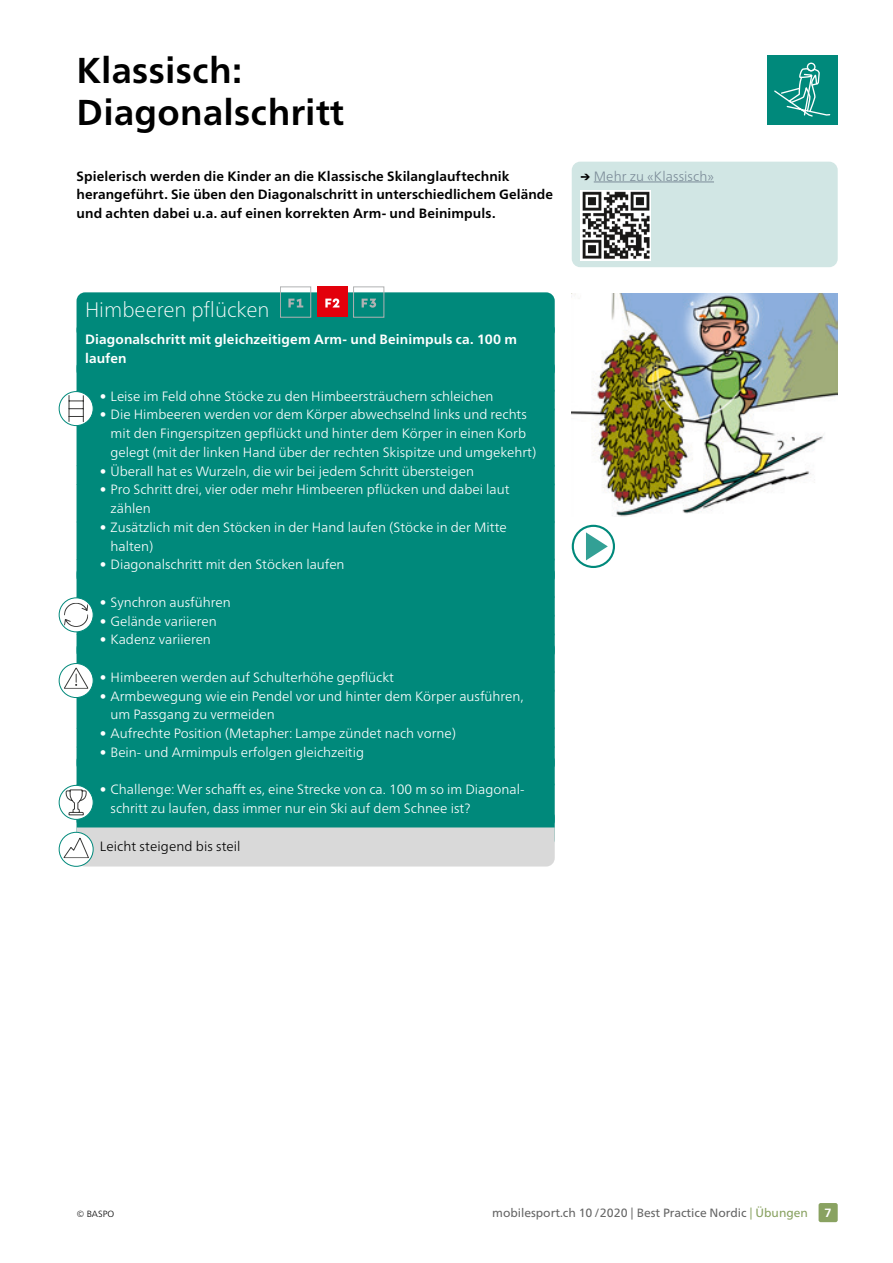
<style>
.page{position:relative;width:893px;height:1263px;background:#fff}
.page>*{position:absolute;margin:0;border:0;box-sizing:border-box;transform-origin:0 0}
.H1_Haupttitel_24pt{font:700 36px/42px "Frutiger Neue LT Pro";letter-spacing:.01em;color:#000}
._00_Titel_in_Kasten{font:100 21px "Frutiger Neue LT Pro";color:#fff}
.t1{font:300 13.5px/18.8px "Frutiger Neue LT Pro";color:#fff}
.P_Lead{font:700 13.5px/18.8px "Frutiger Neue LT Pro";letter-spacing:.01em;color:#000}
._00_Lead_in_Kasten{font:700 13.5px/18.8px "Frutiger Neue LT Pro";letter-spacing:.01em;color:#fff}
._00_Gelände_in_Kaste{font:300 13.5px "Frutiger Neue LT Pro";letter-spacing:.01em;color:#000}
.Kasten_mit_Absatz{font:300 13.5px "Frutiger Neue LT Pro";letter-spacing:.005em;color:#7b8b98}
.t2{font:12px "Frutiger Neue LT Pro";color:#666}
.t3{font:700 12px "Frutiger Neue LT Pro";color:#fff}
.t4{font:300 9px "Frutiger Neue LT Pro";color:#000}
.s1{font-weight:700;color:#000}
.s2{color:#89a261}
</style>
<div class="page">
<div style="left:819px;top:1203px;width:19px;height:19px;background:#89a261;border-radius:2px"></div>
<div style="left:767px;top:55px;width:71px;height:69px;background:#00897b"></div>
<div style="left:807px;top:63px;width:9px;height:8px;border:1px solid #fff;border-radius:50%"></div>
<svg style="left:774px;top:68px;width:57px;height:49px"></svg>
<div style="left:77px;top:292px;width:478px;height:47px;background:#00897b;border-radius:9px"></div>
<div style="left:77px;top:321px;width:478px;height:58px;background:#00897b;border-radius:9px"></div>
<div style="left:77px;top:359px;width:478px;height:39px;background:#00897b;border-radius:9px"></div>
<div style="left:77px;top:384px;width:478px;height:32px;background:#00897b;border-radius:9px"></div>
<div style="left:77px;top:403px;width:478px;height:70px;background:#00897b;border-radius:9px"></div>
<div style="left:77px;top:459px;width:478px;height:32px;background:#00897b;border-radius:9px"></div>
<div style="left:77px;top:478px;width:478px;height:51px;background:#00897b;border-radius:9px"></div>
<div style="left:77px;top:515px;width:478px;height:51px;background:#00897b;border-radius:9px"></div>
<div style="left:77px;top:553px;width:478px;height:32px;background:#00897b;border-radius:9px"></div>
<div style="left:77px;top:565px;width:478px;height:39px;background:#00897b;border-radius:9px"></div>
<div style="left:77px;top:590px;width:478px;height:33px;background:#00897b;border-radius:9px"></div>
<div style="left:77px;top:609px;width:478px;height:32px;background:#00897b;border-radius:9px"></div>
<div style="left:77px;top:628px;width:478px;height:32px;background:#00897b;border-radius:9px"></div>
<div style="left:77px;top:640px;width:478px;height:39px;background:#00897b;border-radius:9px"></div>
<div style="left:77px;top:665px;width:478px;height:33px;background:#00897b;border-radius:9px"></div>
<div style="left:77px;top:684px;width:478px;height:51px;background:#00897b;border-radius:9px"></div>
<div style="left:77px;top:721px;width:478px;height:33px;background:#00897b;border-radius:9px"></div>
<div style="left:77px;top:740px;width:478px;height:33px;background:#00897b;border-radius:9px"></div>
<div style="left:77px;top:752px;width:478px;height:39px;background:#00897b;border-radius:9px"></div>
<div style="left:77px;top:778px;width:478px;height:51px;background:#00897b;border-radius:9px"></div>
<div style="left:77px;top:809px;width:478px;height:39px;background:#00897b;border-radius:9px"></div>
<div style="left:280px;top:287px;width:31px;height:30px;border:1px solid #b1b2b3"></div>
<svg style="left:288px;top:299px;width:15px;height:8px"></svg>
<div style="left:317px;top:287px;width:30px;height:30px;background:#e3000b"></div>
<svg style="left:325px;top:298px;width:14px;height:9px"></svg>
<div style="left:353px;top:287px;width:31px;height:30px;border:1px solid #b1b2b3"></div>
<svg style="left:362px;top:299px;width:14px;height:9px"></svg>
<div style="left:572px;top:162px;width:266px;height:105px;background:#d1e6e4;border-radius:9px"></div>
<hr style="left:594px;top:182px;width:120px;height:1px;background:#7b8b98">
<img style="left:580px;top:190px;width:71px;height:71px">
<div style="left:572px;top:525px;width:43px;height:43px;border:2px solid #00897b;border-radius:50%"></div>
<svg style="left:586px;top:532px;width:22px;height:28px"></svg>
<img style="left:572px;top:294px;width:266px;height:222px">
<svg style="left:59px;top:392px;width:34px;height:34px"></svg>
<svg style="left:69px;top:395px;width:15px;height:27px"></svg>
<div style="left:59px;top:391px;width:35px;height:35px;border:1px solid #00897b;border-radius:50%"></div>
<svg style="left:59px;top:598px;width:34px;height:34px"></svg>
<svg style="left:64px;top:603px;width:24px;height:24px"></svg>
<div style="left:59px;top:597px;width:35px;height:35px;border:1px solid #00897b;border-radius:50%"></div>
<svg style="left:59px;top:663px;width:34px;height:34px"></svg>
<svg style="left:64px;top:667px;width:24px;height:22px"></svg>
<div style="left:59px;top:663px;width:35px;height:35px;border:1px solid #00897b;border-radius:50%"></div>
<svg style="left:59px;top:785px;width:34px;height:34px"></svg>
<svg style="left:66px;top:789px;width:21px;height:26px"></svg>
<div style="left:59px;top:785px;width:35px;height:35px;border:1px solid #00897b;border-radius:50%"></div>
<svg style="left:63px;top:827px;width:492px;height:39px;background:#d6d8d8"></svg>
<div style="left:59px;top:832px;width:35px;height:35px;border:1px solid #00897b;border-radius:50%"></div>
<p class="H1_Haupttitel_24pt" style="left:77px;top:49px;width:269px">Klassisch:<br>Diagonalschritt</p>
<p class="P_Lead" style="left:77px;top:166px;width:478px">Spielerisch werden die Kinder an die Klassische Skilanglauftechnik herangeführt. Sie üben den Diagonalschritt in unterschiedlichem Gelände und achten dabei u.a. auf einen korrekten Arm- und Beinimpuls.</p>
<p class="Kasten_mit_Absatz" style="left:580px;top:168px;width:135px"><span class="s1">→</span> Mehr zu «Klassisch»</p>
<p class="_00_Titel_in_Kasten" style="left:85px;top:297px;width:186px">Himbeeren pflücken</p>
<p class="_00_Lead_in_Kasten" style="left:85px;top:330px;width:434px">Diagonalschritt mit gleichzeitigem Arm- und Beinimpuls ca. 100 m laufen</p>
<p class="t1" style="left:100px;top:386px;width:395px">• Leise im Feld ohne Stöcke zu den Himbeersträuchern schleichen</p>
<p class="t1" style="left:111px;top:405px;width:427px;text-indent:-11px">• Die Himbeeren werden vor dem Körper abwechselnd links und rechts mit den Fingerspitzen gepflückt und hinter dem Körper in einen Korb gelegt (mit der linken Hand über der rechten Skispitze und umgekehrt)</p>
<p class="t1" style="left:100px;top:461px;width:376px">• Überall hat es Wurzeln, die wir bei jedem Schritt übersteigen</p>
<p class="t1" style="left:111px;top:480px;width:401px;text-indent:-11px">• Pro Schritt drei, vier oder mehr Himbeeren pflücken und dabei laut zählen</p>
<p class="t1" style="left:111px;top:518px;width:398px;text-indent:-11px">• Zusätzlich mit den Stöcken in der Hand laufen (Stöcke in der Mitte halten)</p>
<p class="t1" style="left:100px;top:555px;width:246px">• Diagonalschritt mit den Stöcken laufen</p>
<p class="t1" style="left:100px;top:593px;width:132px">• Synchron ausführen</p>
<p class="t1" style="left:100px;top:611px;width:118px">• Gelände variieren</p>
<p class="t1" style="left:100px;top:630px;width:113px">• Kadenz variieren</p>
<p class="t1" style="left:100px;top:668px;width:296px">• Himbeeren werden auf Schulterhöhe gepflückt</p>
<p class="t1" style="left:111px;top:686px;width:415px;text-indent:-11px">• Armbewegung wie ein Pendel vor und hinter dem Körper ausführen, um Passgang zu vermeiden</p>
<p class="t1" style="left:100px;top:724px;width:358px">• Aufrechte Position (Metapher: Lampe zündet nach vorne)</p>
<p class="t1" style="left:100px;top:743px;width:266px">• Bein- und Armimpuls erfolgen gleichzeitig</p>
<p class="t1" style="left:111px;top:780px;width:415px;text-indent:-11px">• Challenge: Wer schafft es, eine Strecke von ca. 100 m so im Diagonal&shy;schritt zu laufen, dass immer nur ein Ski auf dem Schnee ist?</p>
<p class="_00_Gelände_in_Kaste" style="left:100px;top:838px;width:142px">Leicht steigend bis steil</p>
<p class="t4" style="left:77px;top:1208px;width:39px">© BASPO</p>
<p class="t2" style="left:492px;top:1205px;width:317px">mobilesport.ch 10/2020 | Best Practice Nordic <span class="s2">| Übungen</span></p>
<p class="t3" style="left:824px;top:1206px;width:9px">7</p>
</div>
